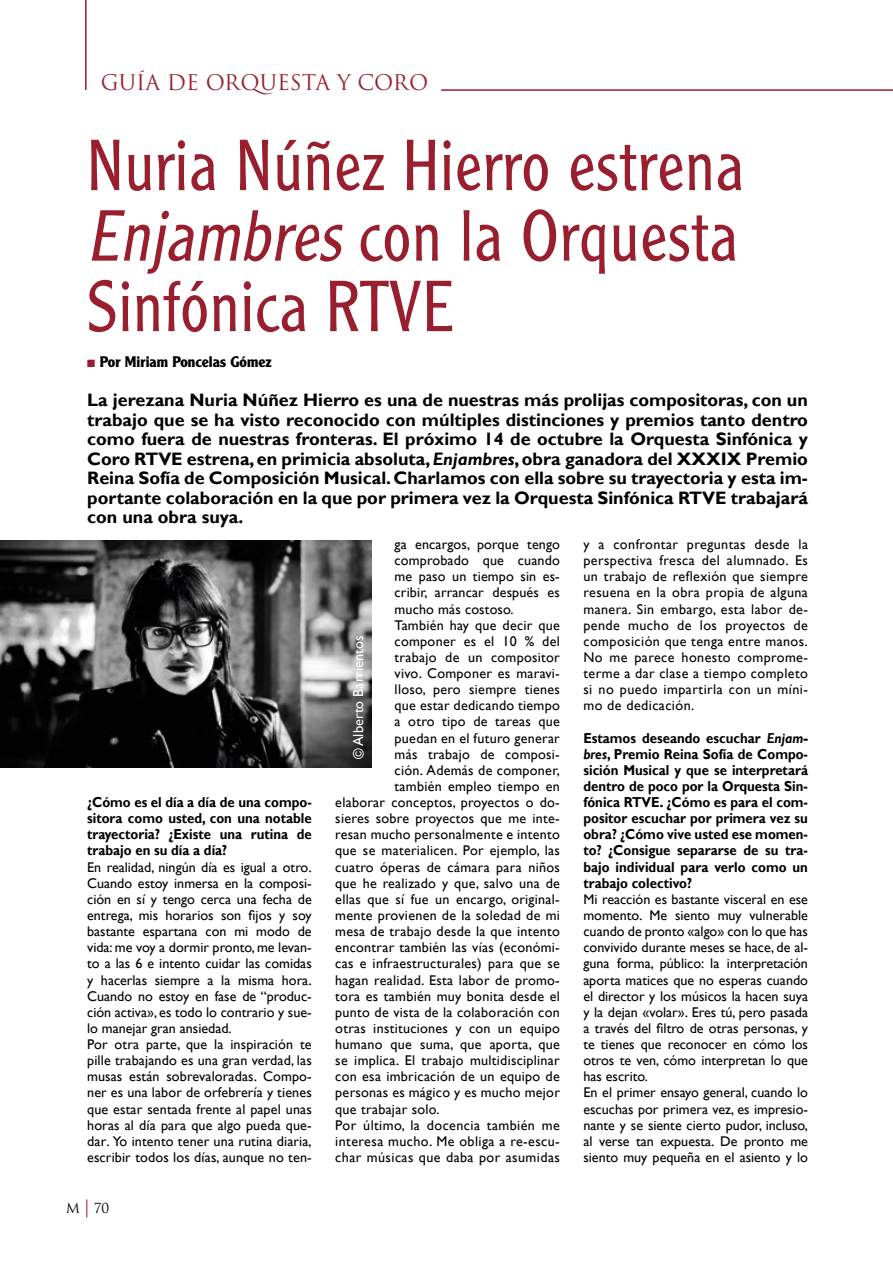
<style>
.page{position:relative;width:893px;height:1263px;background:#fff}
.page>*{position:absolute;margin:0;border:0;box-sizing:border-box;transform-origin:0 0}
.t1{font:300 70.5px/70.5px "Clearface Gothic LT Std";letter-spacing:.02em;color:#991e2e;text-align:justify;scale:.93 1}
.t2{font:21px "Trajan Pro";color:#991e2e}
.t3{font:700 18px/19.5px "Gill Sans";color:#000;text-align:justify}
.t4{font:700 15px "Clearface Gothic LT Std";color:#000}
.t5{font:700 14.4px/16.2px "Gill Sans";color:#000;text-align:justify;scale:.92 1}
.t6{font:14.4px "Gill Sans";color:#fff}
.t7{font:14.1px/16.2px "Gill Sans";letter-spacing:.01em;color:#000}
.t8{font:14.1px "Gill Sans";letter-spacing:.03em;color:#000}
.t9{font:13.5px "Trajan Pro";color:#000}
.s1{font-style:italic}
.s2{color:#991e2e}
.s3{font-family:"Caslon 540 LT Std";font-size:18px;color:#991e2e}
</style>
<div class="page">
<hr style="left:441px;top:89px;width:452px;height:2px;background:#991e2e">
<hr style="left:85px;top:0;width:2px;height:90px;background:#991e2e">
<img style="left:0;top:541px;width:371px;height:227px">
<h2 class="t2" style="left:101px;top:69px;width:329px">GUÍA DE ORQUESTA Y CORO</h2>
<h1 class="t1" style="left:87px;top:130px;width:708px">Nuria Núñez Hierro estrena <span class="s1">Enjambres</span>con la Orquesta Sinfónica RTVE</h1>
<p class="t4" style="left:87px;top:353px;width:186px"><span class="s2">■</span> Por Miriam Poncelas Gómez</p>
<p class="t3" style="left:87px;top:391px;width:722px">La jerezana Nuria Núñez Hierro es una de nuestras más prolijas compositoras, con un trabajo que se ha visto reconocido con múltiples distinciones y premios tanto dentro como fuera de nuestras fronteras. El próximo 14 de octubre la Orquesta Sinfónica y Coro RTVE estrena, en primicia absoluta, <span class="s1">Enjambres</span>, obra ganadora del XXXIX Premio Reina Sofía de Composición Musical. Charlamos con ella sobre su trayectoria y esta im&shy;portante colaboración en la que por primera vez la Orquesta Sinfónica RTVE trabajará con una obra suya.</p>
<p class="t5" style="left:87px;top:794px;width:246px">¿Cómo es el día a día de una compo&shy;sitora como usted, con una notable trayectoria? ¿Existe una rutina de trabajo en su día a día?</p>
<p class="t7" style="left:87px;top:859px;width:226px">En realidad, ningún día es igual a otro.<br>Cuando estoy inmersa en la composi&shy;ción en sí y tengo cerca una fecha de entrega, mis horarios son fijos y soy bastante espartana con mi modo de vida: me voy a dormir pronto, me levan&shy;to a las 6 e intento cuidar las comidas y hacerlas siempre a la misma hora.<br>Cuando no estoy en fase de “produc&shy;ción activa», es todo lo contrario y sue&shy;lo manejar gran ansiedad.<br>Por otra parte, que la inspiración te pille trabajando es una gran verdad, las musas están sobrevaloradas. Compo&shy;ner es una labor de orfebrería y tienes que estar sentada frente al papel unas horas al día para que algo pueda que&shy;dar. Yo intento tener una rutina diaria, escribir todos los días, aunque no ten-</p>
<p class="t9" style="left:66px;top:1199px;width:45px">M <span class="s3">|</span> 70</p>
<p class="t7" style="left:395px;top:536px;width:167px">ga encargos, porque tengo</p>
<p class="t7" style="left:395px;top:552px;width:167px">comprobado que cuando</p>
<p class="t7" style="left:395px;top:569px;width:167px">me paso un tiempo sin es-</p>
<p class="t7" style="left:395px;top:585px;width:167px">cribir, arrancar después es</p>
<p class="t7" style="left:395px;top:601px;width:121px">mucho más costoso.</p>
<p class="t7" style="left:395px;top:617px;width:167px">También hay que decir que</p>
<p class="t7" style="left:395px;top:633px;width:167px">componer es el 10 % del</p>
<p class="t7" style="left:395px;top:649px;width:167px">trabajo de un compositor</p>
<p class="t7" style="left:395px;top:665px;width:167px">vivo. Componer es maravi-</p>
<p class="t7" style="left:395px;top:682px;width:167px">lloso, pero siempre tienes</p>
<p class="t7" style="left:395px;top:698px;width:167px">que estar dedicando tiempo</p>
<p class="t7" style="left:395px;top:714px;width:167px">a otro tipo de tareas que</p>
<p class="t7" style="left:395px;top:730px;width:167px">puedan en el futuro generar</p>
<p class="t7" style="left:395px;top:746px;width:167px">más trabajo de composi-</p>
<p class="t7" style="left:395px;top:762px;width:167px">ción. Además de componer,</p>
<p class="t7" style="left:395px;top:778px;width:167px">también empleo tiempo en</p>
<p class="t7" style="left:335px;top:794px;width:226px">elaborar conceptos, proyectos o do-</p>
<p class="t7" style="left:335px;top:811px;width:226px">sieres sobre proyectos que me inte-</p>
<p class="t7" style="left:335px;top:827px;width:226px">resan mucho personalmente e intento</p>
<p class="t7" style="left:335px;top:843px;width:226px">que se materialicen. Por ejemplo, las</p>
<p class="t7" style="left:335px;top:859px;width:226px">cuatro óperas de cámara para niños</p>
<p class="t7" style="left:335px;top:875px;width:226px">que he realizado y que, salvo una de</p>
<p class="t7" style="left:335px;top:891px;width:226px">ellas que sí fue un encargo, original-</p>
<p class="t7" style="left:335px;top:907px;width:226px">mente provienen de la soledad de mi</p>
<p class="t7" style="left:335px;top:923px;width:226px">mesa de trabajo desde la que intento</p>
<p class="t7" style="left:335px;top:940px;width:226px">encontrar también las vías (económi-</p>
<p class="t7" style="left:335px;top:956px;width:226px">cas e infraestructurales) para que se</p>
<p class="t7" style="left:335px;top:972px;width:226px">hagan realidad. Esta labor de promo-</p>
<p class="t7" style="left:335px;top:988px;width:226px">tora es también muy bonita desde el</p>
<p class="t7" style="left:335px;top:1004px;width:226px">punto de vista de la colaboración con</p>
<p class="t7" style="left:335px;top:1020px;width:226px">otras instituciones y con un equipo</p>
<p class="t7" style="left:335px;top:1036px;width:226px">humano que suma, que aporta, que</p>
<p class="t7" style="left:335px;top:1052px;width:226px">se implica. El trabajo multidisciplinar</p>
<p class="t7" style="left:335px;top:1069px;width:226px">con esa imbricación de un equipo de</p>
<p class="t7" style="left:335px;top:1085px;width:226px">personas es mágico y es mucho mejor</p>
<p class="t7" style="left:335px;top:1101px;width:106px">que trabajar solo.</p>
<p class="t8" style="left:335px;top:1117px;width:226px">Por último, la docencia también me</p>
<p class="t8" style="left:335px;top:1133px;width:226px">interesa mucho. Me obliga a re-escu-</p>
<p class="t8" style="left:335px;top:1149px;width:226px">char músicas que daba por asumidas</p>
<p class="t6" style="left:350px;top:759px;width:125px;rotate:-90deg">© Alberto Barrientos</p>
<p class="t7" style="left:583px;top:536px;width:226px;text-align:justify">y a confrontar preguntas desde la perspectiva fresca del alumnado. Es un trabajo de reflexión que siempre resuena en la obra propia de alguna manera. Sin embargo, esta labor de&shy;pende mucho de los proyectos de composición que tenga entre manos.<br>No me parece honesto comprome&shy;terme a dar clase a tiempo completo si no puedo impartirla con un míni&shy;mo de dedicación.</p>
<p class="t5" style="left:583px;top:730px;width:246px">Estamos deseando escuchar <span class="s1">Enjam&shy;bres</span>, Premio Reina Sofía de Compo&shy;sición Musical y que se interpretará dentro de poco por la Orquesta Sin&shy;fónica RTVE. ¿Cómo es para el com&shy;positor escuchar por primera vez su obra? ¿Cómo vive usted ese momen&shy;to? ¿Consigue separarse de su tra&shy;bajo individual para verlo como un trabajo colectivo?</p>
<p class="t7" style="left:583px;top:891px;width:226px">Mi reacción es bastante visceral en ese momento. Me siento muy vulnerable cuando de pronto «algo» con lo que has convivido durante meses se hace, de al&shy;guna forma, público: la interpretación aporta matices que no esperas cuando el director y los músicos la hacen suya y la dejan «volar». Eres tú, pero pasada a través del filtro de otras personas, y te tienes que reconocer en cómo los otros te ven, cómo interpretan lo que has escrito.<br>En el primer ensayo general, cuando lo escuchas por primera vez, es impresio&shy;nante y se siente cierto pudor, incluso, al verse tan expuesta. De pronto me siento muy pequeña en el asiento y lo</p>
</div>
